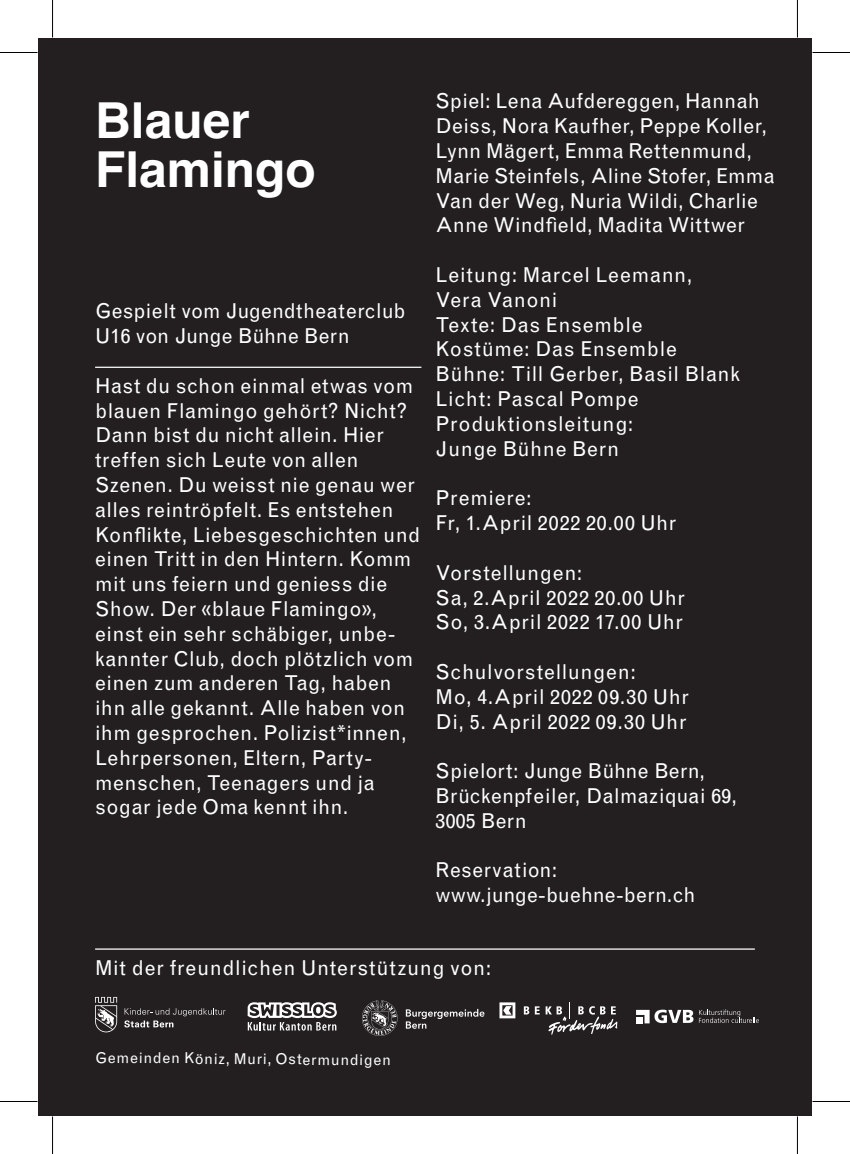
<style>
.page{position:relative;width:850px;height:1154px;background:#fff}
.page>*{position:absolute;margin:0;border:0;box-sizing:border-box;transform-origin:0 0}
.t1{font:700 49.5px/49.5px "Helvetica";color:#fff}
.t2{font:20.5px/24.8px "Grotesque MT Std";letter-spacing:.025em;color:#fff}
.t3{font:15px "Grotesque MT Std";color:#fff}
</style>
<div class="page">
<div style="left:38px;top:38px;width:773px;height:1077px;background:#231f20"></div>
<hr style="left:95px;top:948px;width:659px;height:2px;background:#fff">
<svg style="left:362px;top:1000px;width:122px;height:36px"></svg>
<svg style="left:247px;top:1002px;width:89px;height:28px"></svg>
<svg style="left:95px;top:997px;width:22px;height:35px"></svg>
<svg style="left:124px;top:1008px;width:101px;height:19px"></svg>
<svg style="left:636px;top:1009px;width:122px;height:14px"></svg>
<svg style="left:523px;top:1006px;width:16px;height:8px"></svg>
<svg style="left:545px;top:1002px;width:72px;height:33px"></svg>
<svg style="left:499px;top:1002px;width:16px;height:16px"></svg>
<hr style="left:95px;top:367px;width:326px;height:1px;background:#fff">
<hr style="left:0;top:52px;width:38px;height:1px;background:#000">
<hr style="left:812px;top:52px;width:37px;height:1px;background:#000">
<hr style="left:0;top:1101px;width:38px;height:1px;background:#000">
<hr style="left:812px;top:1101px;width:37px;height:1px;background:#000">
<hr style="left:52px;top:0;width:1px;height:38px;background:#000">
<hr style="left:52px;top:1116px;width:1px;height:38px;background:#000">
<hr style="left:796px;top:0;width:1px;height:38px;background:#000">
<hr style="left:796px;top:1116px;width:1px;height:38px;background:#000">
<h1 class="t1" style="left:95px;top:101px;width:222px">Blauer<br>Flamingo</h1>
<p class="t2" style="left:435px;top:89px;width:340px">Spiel: Lena Aufdereggen, Hannah Deiss, Nora Kaufher, Peppe Koller, Lynn Mägert, Emma Rettenmund, Marie Steinfels, Aline Stofer, Emma Van der Weg, Nuria Wildi, Charlie Anne Windfield, Madita Wittwer</p>
<p class="t2" style="left:435px;top:263px;width:306px">Leitung: Marcel Leemann,<br>Vera Vanoni<br>Texte: Das Ensemble<br>Kostüme: Das Ensemble<br>Bühne: Till Gerber, Basil Blank<br>Licht: Pascal Pompe<br>Produktionsleitung:<br>Junge Bühne Bern</p>
<p class="t2" style="left:435px;top:486px;width:242px">Premiere:<br>Fr, 1.April 2022 20.00 Uhr</p>
<p class="t2" style="left:435px;top:560px;width:251px">Vorstellungen:<br>Sa, 2.April 2022 20.00 Uhr<br>So, 3.April 2022 17.00 Uhr</p>
<p class="t2" style="left:435px;top:660px;width:255px">Schulvorstellungen:<br>Mo, 4.April 2022 09.30 Uhr<br>Di, 5. April 2022 09.30 Uhr</p>
<p class="t2" style="left:435px;top:759px;width:302px">Spielort: Junge Bühne Bern,<br>Brückenpfeiler, Dalmaziquai 69,<br>3005 Bern</p>
<p class="t2" style="left:435px;top:858px;width:261px">Reservation: www.junge-buehne-bern.ch</p>
<p class="t2" style="left:95px;top:299px;width:311px">Gespielt vom Jugendtheaterclub<br>U16 von Junge Bühne Bern</p>
<p class="t2" style="left:95px;top:373px;width:326px">Hast du schon einmal etwas vom blauen Flamingo gehört? Nicht?<br>Dann bist du nicht allein. Hier treffen sich Leute von allen<br>Szenen. Du weisst nie genau wer alles reintröpfelt. Es entstehen<br>Konflikte, Liebesgeschichten und einen Tritt in den Hintern. Komm mit uns feiern und geniess die<br>Show. Der «blaue Flamingo», einst ein sehr schäbiger, unbe&shy;kannter Club, doch plötzlich vom einen zum anderen Tag, haben ihn alle gekannt. Alle haben von ihm gesprochen. Polizist*innen,<br>Lehrpersonen, Eltern, Party&shy;menschen, Teenagers und ja sogar jede Oma kennt ihn.</p>
<p class="t2" style="left:95px;top:955px;width:397px">Mit der freundlichen Unterstützung von:</p>
<p class="t3" style="left:95px;top:1047px;width:297px;rotate:1deg">Gemeinden Köniz, Muri, Ostermundigen</p>
</div>
